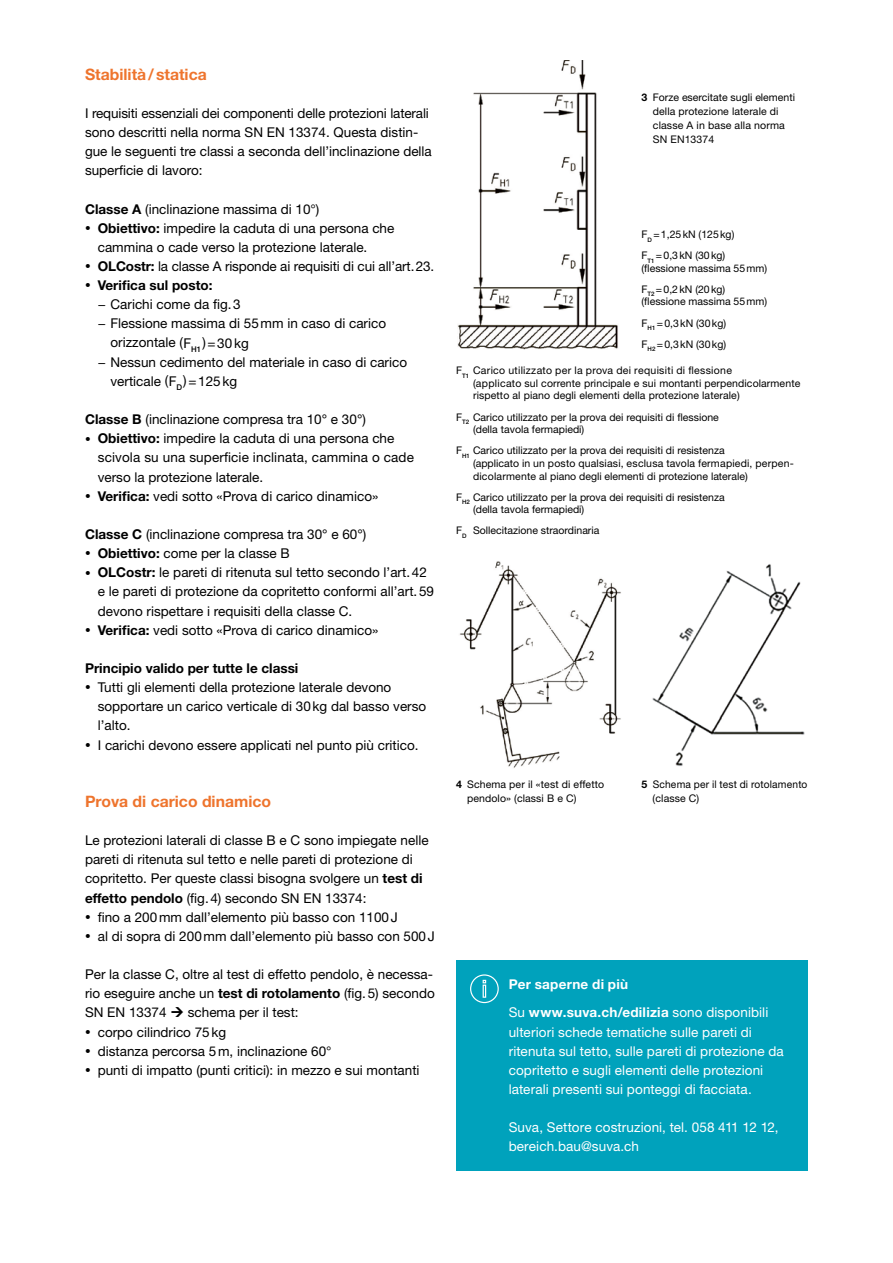
<style>
.page{position:relative;width:893px;height:1263px;background:#fff}
.page>*{position:absolute;margin:0;border:0;box-sizing:border-box;transform-origin:0 0}
.t1{font:700 15.75px "Helvetica Neue LT Std";color:#ee742d}
.t2{font:13.5px/19.2px "Helvetica Neue LT Std";color:#000}
.t3{font:13.5px/19.2px "Helvetica Neue LT Std";letter-spacing:.01em;color:#fff}
.t4{font:700 13.5px/28.7px "Helvetica Neue LT Std";letter-spacing:.02em;color:#fff}
.t5{font:700 13.5px "Helvetica Neue LT Std";color:#000}
.t6{font:10.5px/12.6px "Helvetica Neue LT Std";color:#000}
.s1{font-weight:700}
.s2{font-size:11.25px}
.s3{font-weight:400;font-size:11.25px}
.s4{font-weight:500}
.s5{font-weight:400}
</style>
<div class="page">
<img style="left:458px;top:61px;width:160px;height:289px">
<img style="left:459px;top:561px;width:162px;height:207px">
<img style="left:652px;top:564px;width:153px;height:202px">
<div style="left:456px;top:960px;width:352px;height:210px;background:#00a2bc"></div>
<svg style="left:470px;top:974px;width:29px;height:29px"></svg>
<p class="t1" style="left:85px;top:64px;width:123px">Stabilità/statica</p>
<p class="t2" style="left:85px;top:103px;width:348px">I requisiti essenziali dei componenti delle protezioni laterali sono descritti nella norma SN EN 13374. Questa distin&shy;gue le seguenti tre classi a seconda dell’inclinazione della superficie di lavoro:</p>
<p class="t2" style="left:85px;top:199px;width:236px"><span class="s1">Classe A</span> (inclinazione massima di 10°)</p>
<p class="t2" style="left:98px;top:218px;width:298px;text-indent:-13px"><span class="s2">•</span> <span class="s1">Obiettivo:</span> impedire la caduta di una persona che cammina o cade verso la protezione laterale.</p>
<p class="t2" style="left:85px;top:256px;width:351px"><span class="s2">•</span> <span class="s1">OLCostr:</span> la classe A risponde ai requisiti di cui all’art.23.</p>
<p class="t5" style="left:85px;top:277px;width:129px"><span class="s3">•</span> Verifica sul posto:</p>
<p class="t2" style="left:98px;top:295px;width:144px">− Carichi come da fig.3</p>
<p class="t2" style="left:98px;top:313px;width:290px">− Flessione massima di 55mm in caso di carico</p>
<p class="t2" style="left:111px;top:332px;width:140px">orizzontale (F<sub>H1</sub>)=30kg</p>
<p class="t2" style="left:98px;top:352px;width:311px">− Nessun cedimento del materiale in caso di carico</p>
<p class="t2" style="left:111px;top:371px;width:128px">verticale (F<sub>D</sub>)=125kg</p>
<p class="t2" style="left:85px;top:410px;width:282px"><span class="s1">Classe B</span> (inclinazione compresa tra 10<span class="s4">°</span> e 30<span class="s4">°</span>)</p>
<p class="t2" style="left:98px;top:429px;width:318px;text-indent:-13px"><span class="s2">•</span> <span class="s1">Obiettivo:</span> impedire la caduta di una persona che scivola su una superficie inclinata, cammina o cade verso la protezione laterale.</p>
<p class="t2" style="left:85px;top:486px;width:295px"><span class="s2">•</span> <span class="s1">Verifica:</span> vedi sotto «Prova di carico dinamico»</p>
<p class="t2" style="left:85px;top:524px;width:283px"><span class="s1">Classe C</span> (inclinazione compresa tra 30<span class="s4">°</span> e 60<span class="s4">°</span>)</p>
<p class="t2" style="left:85px;top:543px;width:206px"><span class="s2">•</span> <span class="s1">Obiettivo:</span> come per la classe B</p>
<p class="t2" style="left:98px;top:563px;width:338px;text-indent:-13px"><span class="s2">•</span> <span class="s1">OLCostr:</span> le pareti di ritenuta sul tetto secondo l’art.42 e le pareti di protezione da copritetto conformi all’art.59 devono rispettare i requisiti della classe C.</p>
<p class="t2" style="left:85px;top:620px;width:295px"><span class="s2">•</span> <span class="s1">Verifica:</span> vedi sotto «Prova di carico dinamico»</p>
<p class="t5" style="left:85px;top:660px;width:215px">Principio valido per tutte le classi</p>
<p class="t2" style="left:98px;top:677px;width:330px;text-indent:-13px"><span class="s2">•</span> Tutti gli elementi della protezione laterale devono sopportare un carico verticale di 30kg dal basso verso l’alto.</p>
<p class="t2" style="left:85px;top:735px;width:335px"><span class="s2">•</span> I carichi devono essere applicati nel punto più critico.</p>
<p class="t1" style="left:85px;top:791px;width:188px">Prova di carico dinamico</p>
<p class="t2" style="left:85px;top:830px;width:345px">Le protezioni laterali di classe B e C sono impiegate nelle pareti di ritenuta sul tetto e nelle pareti di protezione di copritetto. Per queste classi bisogna svolgere un <span class="s1">test di effetto pendolo</span> (fig.4) secondo SN EN 13374:</p>
<p class="t2" style="left:85px;top:907px;width:314px"><span class="s2">•</span> fino a 200mm dall’elemento più basso con 1100J</p>
<p class="t2" style="left:85px;top:926px;width:351px"><span class="s2">•</span> al di sopra di 200mm dall’elemento più basso con 500J</p>
<p class="t2" style="left:85px;top:964px;width:351px">Per la classe C, oltre al test di effetto pendolo, è necessa&shy;rio eseguire anche un <span class="s1">test di rotolamento</span> (fig.5) secondo<br>SN EN 13374</p>
<p class="t2" style="left:188px;top:1003px;width:112px">schema per il test:</p>
<p class="t2" style="left:85px;top:1022px;width:143px"><span class="s2">•</span> corpo cilindrico 75kg</p>
<p class="t2" style="left:85px;top:1041px;width:248px"><span class="s2">•</span> distanza percorsa 5m, inclinazione 60°</p>
<p class="t2" style="left:85px;top:1060px;width:336px"><span class="s2">•</span> punti di impatto (punti critici): in mezzo e sui montanti</p>
<p class="t6" style="left:653px;top:90px;width:144px;line-height:13.8px;text-indent:-11px"><span class="s1">3</span> Forze esercitate sugli elementi della protezione laterale di classe A in base alla norma<br>SN EN13374</p>
<p class="t6" style="left:642px;top:224px;width:94px;line-height:21.1px">F<sub>D</sub> =1,25kN (125kg)<br>F<sub>T1</sub> =0,3kN (30kg)</p>
<p class="t6" style="left:642px;top:257px;width:127px;line-height:21.1px">(flessione massima 55mm)<br>F<sub>T2</sub> =0,2kN (20kg)</p>
<p class="t6" style="left:642px;top:291px;width:127px;line-height:21.1px">(flessione massima 55mm)<br>F<sub>H1</sub> =0,3kN (30kg)<br>F<sub>H2</sub> =0,3kN (30kg)</p>
<p class="t6" style="left:473px;top:364px;width:329px;text-indent:-17px">F<sub>T1</sub> Carico utilizzato per la prova dei requisiti di flessione<br>(applicato sul corrente principale e sui montanti perpendicolarmente rispetto al piano degli elementi della protezione laterale)</p>
<p class="t6" style="left:473px;top:410px;width:247px;text-indent:-17px">F<sub>T2</sub> Carico utilizzato per la prova dei requisiti di flessione (della tavola fermapiedi)</p>
<p class="t6" style="left:473px;top:444px;width:321px;text-indent:-17px">F<sub>H1</sub> Carico utilizzato per la prova dei requisiti di resistenza<br>(applicato in un posto qualsiasi, esclusa tavola fermapiedi, perpen&shy;dicolarmente al piano degli elementi di protezione laterale)</p>
<p class="t6" style="left:473px;top:490px;width:253px;text-indent:-17px">F<sub>H2</sub> Carico utilizzato per la prova dei requisiti di resistenza (della tavola fermapiedi)</p>
<p class="t6" style="left:456px;top:524px;width:145px">F<sub>D</sub> Sollecitazione straordinaria</p>
<p class="t6" style="left:467px;top:777px;width:139px;line-height:13.8px;text-indent:-11px"><span class="s1">4</span> Schema per il «test di effetto pendolo» (classi B e C)</p>
<p class="t6" style="left:653px;top:777px;width:156px;line-height:13.8px;text-indent:-11px"><span class="s1">5</span> Schema per il test di rotolamento (classe C)</p>
<p class="t4" style="left:509px;top:969px;width:261px">Per saperne di più<br><span class="s5">Su</span> www.suva.ch/edilizia <span class="s5">sono disponibili</span></p>
<p class="t3" style="left:509px;top:1022px;width:277px">ulteriori schede tematiche sulle pareti di ritenuta sul tetto, sulle pareti di protezione da copritetto e sugli elementi delle protezioni laterali presenti sui ponteggi di facciata.</p>
<p class="t3" style="left:509px;top:1117px;width:271px">Suva, Settore costruzioni, tel. 058 411 12 12, bereich.bau@suva.ch</p>
</div>
